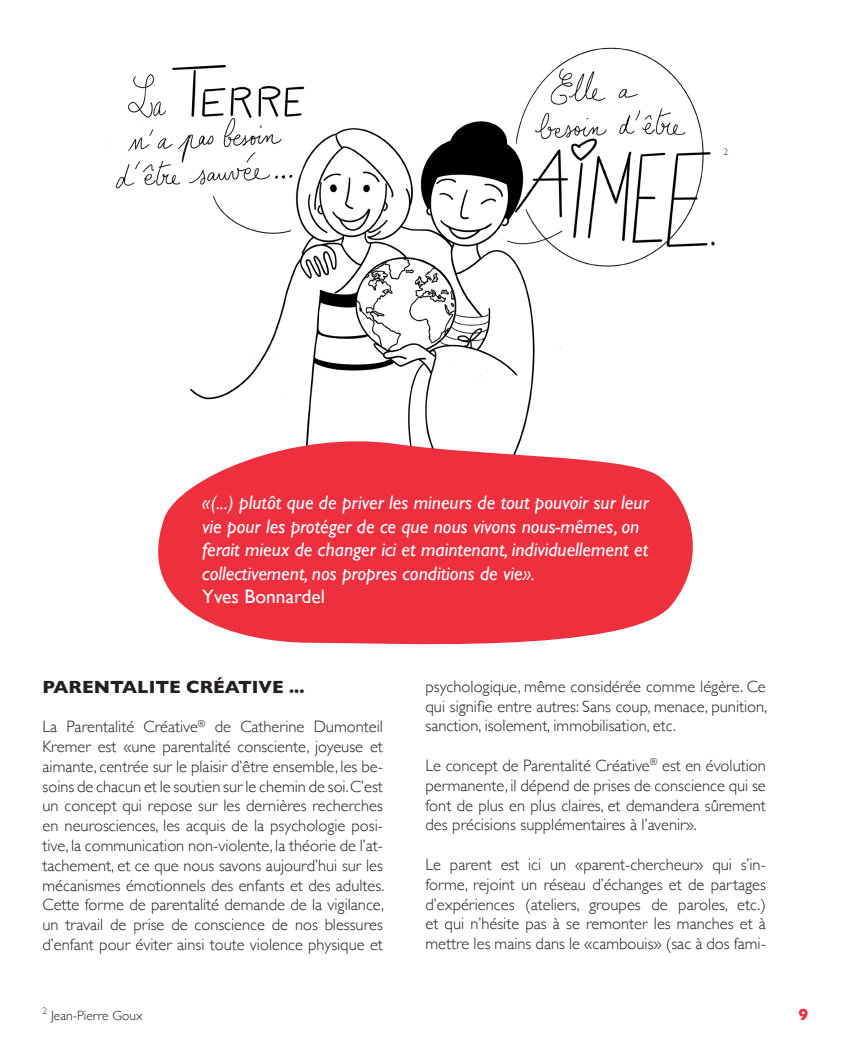
<style>
.page{position:relative;width:851px;height:1063px;background:#fff}
.page>*{position:absolute;margin:0;border:0;box-sizing:border-box;transform-origin:0 0}
.t1{font:italic 19.5px/23.4px "Gill Sans";color:#fff}
.t2{font:19.5px "Gill Sans";color:#fff}
.t3{font:700 18px "Gill Sans";color:#231f20}
.t4{font:300 16.5px/19.8px "Gill Sans";color:#231f20;text-align:justify}
.t5{font:700 16.5px "Gill Sans";color:#ee2f3e}
.t6{font:300 13.5px "Gill Sans";color:#231f20}
.t7{font:300 9.6px "Gill Sans";color:#231f20}
</style>
<div class="page">
<img style="left:115px;top:47px;width:600px;height:382px">
<svg style="left:158px;top:429px;width:535px;height:216px;fill:#ee2f3e"></svg>
<p class="t7" style="left:723px;top:144px;width:6px">2</p>
<p class="t1" style="left:202px;top:491px;width:448px">«(...) plutôt que de priver les mineurs de tout pouvoir sur leur vie pour les protéger de ce que nous vivons nous-mêmes, on ferait mieux de changer ici et maintenant, individuellement et collectivement, nos propres conditions de vie».</p>
<p class="t2" style="left:202px;top:585px;width:124px">Yves Bonnardel</p>
<p class="t3" style="left:43px;top:672px;width:263px">PARENTALITE CRÉATIVE ...</p>
<p class="t4" style="left:43px;top:716px;width:343px">La Parentalité Créative<sup>®</sup> de Catherine Dumonteil Kremer est «une parentalité consciente, joyeuse et aimante, centrée sur le plaisir d’être ensemble, les be&shy;soins de chacun et le soutien sur le chemin de soi. C’est un concept qui repose sur les dernières recherches en neurosciences, les acquis de la psychologie posi&shy;tive, la communication non-violente, la théorie de l’at&shy;tachement, et ce que nous savons aujourd’hui sur les mécanismes émotionnels des enfants et des adultes.<br>Cette forme de parentalité demande de la vigilance, un travail de prise de conscience de nos blessures d’enfant pour éviter ainsi toute violence physique et</p>
<p class="t6" style="left:43px;top:1005px;width:101px"><sup>2</sup> Jean-Pierre Goux</p>
<p class="t4" style="left:425px;top:676px;width:343px">psychologique, même considérée comme légère. Ce qui signifie entre autres: Sans coup, menace, punition, sanction, isolement, immobilisation, etc.</p>
<p class="t4" style="left:425px;top:755px;width:342px">Le concept de Parentalité Créative<sup>®</sup> est en évolution permanente, il dépend de prises de conscience qui se font de plus en plus claires, et demandera sûrement des précisions supplémentaires à l’avenir».</p>
<p class="t4" style="left:425px;top:854px;width:342px">Le parent est ici un «parent-chercheur» qui s’in&shy;forme, rejoint un réseau d’échanges et de partages d’expériences (ateliers, groupes de paroles, etc.) et qui n’hésite pas à se remonter les manches et à mettre les mains dans le «cambouis» (sac à dos fami-</p>
<p class="t5" style="left:798px;top:1001px;width:11px">9</p>
</div>
